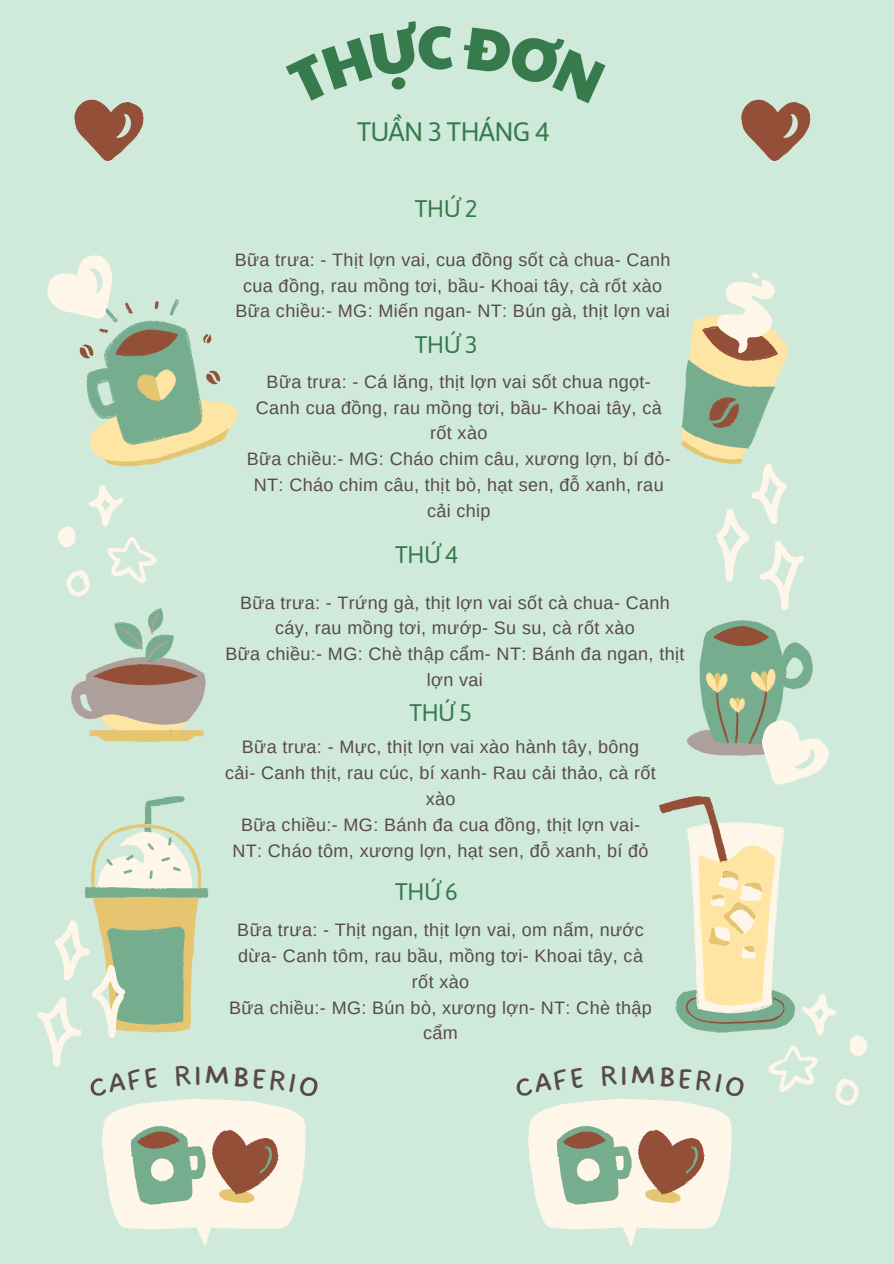
<style>
.page{position:relative;width:894px;height:1264px;background:#fff}
.page>*{position:absolute;margin:0;border:0;box-sizing:border-box;transform-origin:0 0}
.t1{font:26.7px "Asap";letter-spacing:-.035em;color:#377b4c}
.t2{font:24px "Asap";letter-spacing:-.035em;color:#377b4c}
.t3{font:18px/25.8px "Arimo";letter-spacing:.02em;color:#594a47;text-align:center}
</style>
<div class="page">
<div style="left:0;top:0;width:893px;height:1263px;background:#cfeadb"></div>
<svg style="left:74px;top:99px;width:70px;height:62px"></svg>
<svg style="left:71px;top:608px;width:135px;height:134px"></svg>
<svg style="left:681px;top:272px;width:123px;height:338px"></svg>
<svg style="left:66px;top:570px;width:24px;height:26px"></svg>
<svg style="left:108px;top:537px;width:49px;height:46px"></svg>
<svg style="left:57px;top:526px;width:18px;height:21px"></svg>
<svg style="left:89px;top:485px;width:34px;height:41px"></svg>
<svg style="left:835px;top:1079px;width:23px;height:26px"></svg>
<svg style="left:768px;top:1045px;width:49px;height:47px"></svg>
<svg style="left:850px;top:1035px;width:18px;height:21px"></svg>
<svg style="left:659px;top:620px;width:177px;height:415px"></svg>
<svg style="left:47px;top:255px;width:191px;height:212px"></svg>
<svg style="left:741px;top:99px;width:70px;height:62px"></svg>
<svg style="left:37px;top:796px;width:269px;height:450px"></svg>
<svg style="left:528px;top:1099px;width:204px;height:147px"></svg>
<h1 class="t1" style="left:357px;top:116px;width:194px">TUẦN 3 THÁNG 4</h1>
<p class="t2" style="left:414px;top:194px;width:65px">THỨ 2</p>
<p class="t3" style="left:235px;top:246px;width:437px">Bữa trưa: - Thịt lợn vai, cua đồng sốt cà chua- Canh cua đồng, rau mồng tơi, bầu- Khoai tây, cà rốt xào</p>
<p class="t3" style="left:235px;top:298px;width:436px">Bữa chiều:- MG: Miến ngan- NT: Bún gà, thịt lợn vai</p>
<p class="t2" style="left:414px;top:330px;width:65px">THỨ 3</p>
<p class="t3" style="left:256px;top:368px;width:407px">Bữa trưa: - Cá lăng, thịt lợn vai sốt chua ngọt-<br>Canh cua đồng, rau mồng tơi, bầu- Khoai tây, cà rốt xào</p>
<h3 class="t3" style="left:247px;top:446px;width:425px">Bữa chiều:- MG: Cháo chim câu, xương lợn, bí đỏ-<br>NT: Cháo chim câu, thịt bò, hạt sen, đỗ xanh, rau cải chip</h3>
<p class="t2" style="left:395px;top:541px;width:65px">THỨ 4</p>
<p class="t3" style="left:240px;top:589px;width:431px">Bữa trưa: - Trứng gà, thịt lợn vai sốt cà chua- Canh cáy, rau mồng tơi, mướp- Su su, cà rốt xào</p>
<p class="t3" style="left:225px;top:641px;width:460px">Bữa chiều:- MG: Chè thập cẩm- NT: Bánh đa ngan, thịt lợn vai</p>
<p class="t2" style="left:409px;top:698px;width:65px">THỨ 5</p>
<h1 class="t3" style="left:225px;top:734px;width:432px">Bữa trưa: - Mực, thịt lợn vai xào hành tây, bông cải- Canh thịt, rau cúc, bí xanh- Rau cải thảo, cà rốt xào</h1>
<p class="t3" style="left:232px;top:812px;width:417px">Bữa chiều:- MG: Bánh đa cua đồng, thịt lợn vai-<br>NT: Cháo tôm, xương lợn, hạt sen, đỗ xanh, bí đỏ</p>
<h1 class="t2" style="left:395px;top:877px;width:65px">THỨ 6</h1>
<p class="t3" style="left:229px;top:916px;width:424px">Bữa trưa: - Thịt ngan, thịt lợn vai, om nấm, nước dừa- Canh tôm, rau bầu, mồng tơi- Khoai tây, cà rốt xào<br>Bữa chiều:- MG: Bún bò, xương lợn- NT: Chè thập cẩm</p>
</div>
